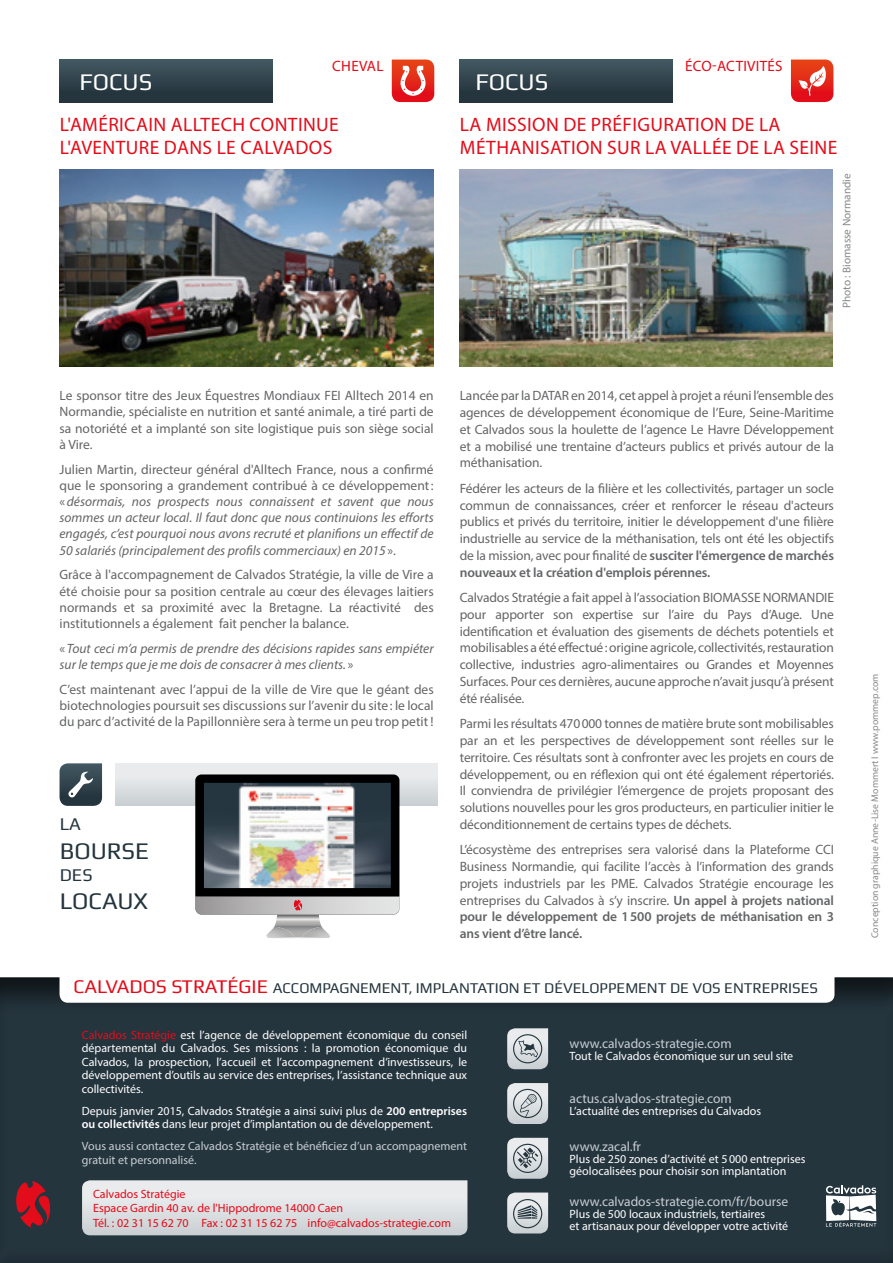
<style>
.page{position:relative;width:893px;height:1263px;background:#fff}
.page>*{position:absolute;margin:0;border:0;box-sizing:border-box;transform-origin:0 0}
.t1{font:24px "Play";color:#25353e}
.t2{font:24px "Play";color:#fff}
.t3{font:19.5px/23.4px "Myriad Pro";letter-spacing:.02em;color:#e30c1a}
.t4{font:18px "Play";color:#25353e}
.t5{font:15px "Play";color:#25353e}
.t6{font:15px "Myriad Pro";letter-spacing:.02em;color:#e30c1a}
.t7{font:13.5px/16.8px "Myriad Pro";letter-spacing:-.01em;color:#646567;text-align:justify}
.t8{font:italic 13.5px/16.2px "Myriad Pro";color:#646567;text-align:justify}
.t9{font:13.5px "Myriad Pro";color:#c7cdd1}
.t10{font:12px/13.5px "Myriad Pro";color:#fff}
.t11{font:12px/14.4px "Myriad Pro";color:#e30c1a}
.t12{font:12px/13.5px "Myriad Pro";color:#c7cdd1}
.t13{font:11.25px "Myriad Pro";color:#87888a}
.t14{font:9.75px "Myriad Pro";color:#87888a}
.s1{font-style:normal}
.s2{font-weight:600}
.s3{font-size:19.5px;color:#e30c1a}
.s4{color:#e30c1a}
</style>
<div class="page">
<div style="left:0;top:967px;width:893px;height:296px;background:#25353e"></div>
<div style="left:60px;top:60px;width:212px;height:42px;background:linear-gradient(to bottom,#415761,#213039)"></div>
<div style="left:460px;top:60px;width:212px;height:42px;background:linear-gradient(to bottom,#415761,#213039)"></div>
<div style="left:116px;top:763px;width:321px;height:43px;background:linear-gradient(to bottom,#f1f2f3,#cbd1d4)"></div>
<svg style="left:60px;top:763px;width:42px;height:43px;background:#4b5b64"></svg>
<div style="left:60px;top:969px;width:774px;height:34px;background:#fff"></div>
<svg style="left:507px;top:1028px;width:41px;height:41px;background:#c2c7ca"></svg>
<svg style="left:507px;top:1083px;width:41px;height:41px;background:#c5cace"></svg>
<svg style="left:507px;top:1138px;width:41px;height:41px;background:#bcc2c6"></svg>
<svg style="left:507px;top:1192px;width:41px;height:41px;background:#bcc2c5"></svg>
<svg style="left:16px;top:1181px;width:34px;height:47px"></svg>
<svg style="left:82px;top:1180px;width:385px;height:55px;background:#dbdfe1"></svg>
<svg style="left:195px;top:774px;width:204px;height:164px"></svg>
<svg style="left:392px;top:60px;width:42px;height:42px;background:#e95044"></svg>
<svg style="left:791px;top:60px;width:42px;height:42px;background:#e8483d"></svg>
<img style="left:60px;top:170px;width:374px;height:196px">
<img style="left:460px;top:170px;width:373px;height:196px">
<svg style="left:826px;top:1185px;width:50px;height:41px"></svg>
<p class="t6" style="left:332px;top:56px;width:53px">CHEVAL</p>
<p class="t6" style="left:685px;top:56px;width:99px">ÉCO-ACTIVITÉS</p>
<h1 class="t2" style="left:79px;top:67px;width:75px">FOCUS</h1>
<h1 class="t2" style="left:475px;top:67px;width:75px">FOCUS</h1>
<h2 class="t3" style="left:60px;top:112px;width:280px">L'AMÉRICAIN ALLTECH CONTINUE<br>L'AVENTURE DANS LE CALVADOS</h2>
<h2 class="t3" style="left:460px;top:112px;width:379px">LA MISSION DE PRÉFIGURATION DE LA<br>MÉTHANISATION SUR LA VALLÉE DE LA SEINE</h2>
<p class="t13" style="left:840px;top:308px;width:136px;rotate:-90deg">Photo : Biomasse Normandie</p>
<p class="t7" style="left:60px;top:387px;width:376px;line-height:16.2px">Le sponsor titre des Jeux Équestres Mondiaux FEI Alltech 2014 en Normandie, spécialiste en nutrition et santé animale, a tiré parti de sa notoriété et a implanté son site logistique puis son siège social à Vire.</p>
<p class="t8" style="left:60px;top:461px;width:376px"><span class="s1">Julien Martin, directeur général d'Alltech France, nous a confirmé que le sponsoring a grandement contribué à ce développement: «</span>désormais, nos prospects nous connaissent et savent que nous sommes un acteur local<span class="s1">.</span> Il faut donc que nous continuions les efforts engagés, c’est pourquoi nous avons recruté et planifions un effectif de 50 salariés (principalement des profils commerciaux) en 2015 <span class="s1">».</span></p>
<p class="t7" style="left:60px;top:566px;width:376px;line-height:16.2px">Grâce à l'accompagnement de Calvados Stratégie, la ville de Vire a été choisie pour sa position centrale au cœur des élevages laitiers normands et sa proximité avec la Bretagne. La réactivité des institutionnels a également fait pencher la balance.</p>
<p class="t8" style="left:60px;top:640px;width:376px"><span class="s1">«</span> Tout ceci m’a permis de prendre des décisions rapides sans empiéter sur le temps que je me dois de consacrer à mes clients. <span class="s1">»</span></p>
<p class="t7" style="left:60px;top:681px;width:376px;line-height:16.2px">C’est maintenant avec l’appui de la ville de Vire que le géant des biotechnologies poursuit ses discussions sur l’avenir du site: le local du parc d’activité de la Papillonnière sera à terme un peu trop petit !</p>
<h3 class="t4" style="left:60px;top:813px;width:23px">LA</h3>
<h1 class="t1" style="left:60px;top:836px;width:91px">BOURSE</h1>
<h3 class="t4" style="left:60px;top:864px;width:34px">DES</h3>
<h1 class="t1" style="left:60px;top:887px;width:90px">LOCAUX</h1>
<p class="t7" style="left:460px;top:387px;width:376px">Lancée par la DATAR en 2014, cet appel à projet a réuni l’ensemble des agences de développement économique de l’Eure, Seine-Maritime et Calvados sous la houlette de l’agence Le Havre Développement et a mobilisé une trentaine d’acteurs publics et privés autour de la méthanisation.</p>
<p class="t7" style="left:460px;top:480px;width:376px">Fédérer les acteurs de la filière et les collectivités, partager un socle commun de connaissances, créer et renforcer le réseau d'acteurs publics et privés du territoire, initier le développement d'une filière industrielle au service de la méthanisation, tels ont été les objectifs de la mission, avec pour finalité de <span class="s2">susciter l'émergence de marchés nouveaux et la création d'emplois pérennes.</span></p>
<p class="t7" style="left:460px;top:589px;width:376px">Calvados Stratégie a fait appel à l’association BIOMASSE NORMANDIE pour apporter son expertise sur l’aire du Pays d’Auge. Une identification et évaluation des gisements de déchets potentiels et mobilisables a été effectué: origine agricole, collectivités, restauration collective, industries agro-alimentaires ou Grandes et Moyennes Surfaces. Pour ces dernières, aucune approche n’avait jusqu’à présent été réalisée.</p>
<p class="t7" style="left:460px;top:715px;width:376px">Parmi les résultats 470000 tonnes de matière brute sont mobilisables par an et les perspectives de développement sont réelles sur le territoire. Ces résultats sont à confronter avec les projets en cours de développement, ou en réflexion qui ont été également répertoriés.<br>Il conviendra de privilégier l’émergence de projets proposant des solutions nouvelles pour les gros producteurs, en particulier initier le déconditionnement de certains types de déchets.</p>
<p class="t7" style="left:460px;top:841px;width:376px">L’écosystème des entreprises sera valorisé dans la Plateforme CCI Business Normandie, qui facilite l’accès à l’information des grands projets industriels par les PME. Calvados Stratégie encourage les entreprises du Calvados à s’y inscrire. <span class="s2">Un appel à projets national pour le développement de 1500 projets de méthanisation en 3 ans vient d’être lancé.</span></p>
<p class="t5" style="left:73px;top:978px;width:746px"><span class="s3">CALVADOS STRATÉGIE</span> ACCOMPAGNEMENT, IMPLANTATION ET DÉVELOPPEMENT DE VOS ENTREPRISES</p>
<p class="t10" style="left:82px;top:1028px;width:387px;text-align:justify"><span class="s4">Calvados Stratégie</span> est l’agence de développement économique du conseil départemental du Calvados. Ses missions : la promotion économique du Calvados, la prospection, l’accueil et l’accompagnement d’investisseurs, le développement d’outils au service des entreprises, l’assistance technique aux collectivités.</p>
<p class="t10" style="left:82px;top:1104px;width:387px">Depuis janvier 2015, Calvados Stratégie a ainsi suivi plus de <span class="s2">200 entreprises ou collectivités</span> dans leur projet d’implantation ou de développement.</p>
<p class="t12" style="left:82px;top:1139px;width:387px">Vous aussi contactez Calvados Stratégie et bénéficiez d’un accompagnement gratuit et personnalisé.</p>
<p class="t11" style="left:93px;top:1186px;width:359px">Calvados Stratégie<br>Espace Gardin 40 av. de l'Hippodrome 14000 Caen<br>Tél. : 02 31 15 62 70 Fax : 02 31 15 62 75 info@calvados-strategie.com</p>
<p class="t9" style="left:570px;top:1035px;width:164px">www.calvados-strategie.com</p>
<p class="t10" style="left:570px;top:1049px;width:225px">Tout le Calvados économique sur un seul site</p>
<p class="t9" style="left:570px;top:1090px;width:164px">actus.calvados-strategie.com</p>
<p class="t10" style="left:570px;top:1103px;width:193px">L’actualité des entreprises du Calvados</p>
<p class="t9" style="left:570px;top:1138px;width:73px">www.zacal.fr</p>
<p class="t10" style="left:570px;top:1153px;width:237px;line-height:12px">Plus de 250 zones d’activité et 5000 entreprises géolocalisées pour choisir son implantation</p>
<p class="t9" style="left:570px;top:1193px;width:220px">www.calvados-strategie.com/fr/bourse</p>
<p class="t10" style="left:570px;top:1208px;width:220px;line-height:12px">Plus de 500 locaux industriels, tertiaires<br>et artisanaux pour développer votre activité</p>
<p class="t14" style="left:869px;top:938px;width:266px;rotate:-90deg">Conception graphique Anne-Lise Mommert I www.pommep.com</p>
</div>
